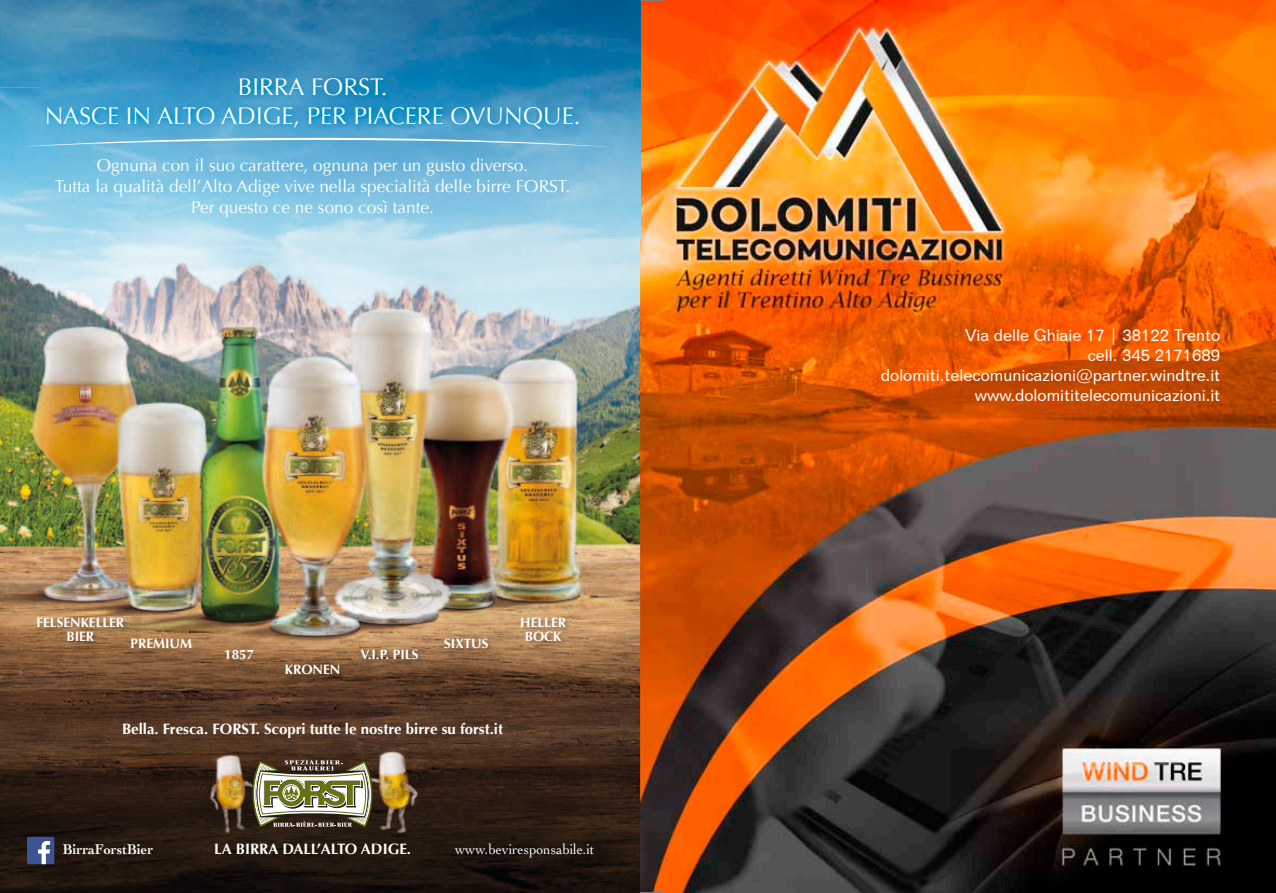
<style>
.page{position:relative;width:1276px;height:893px;background:#fff}
.page>*{position:absolute;margin:0;border:0;box-sizing:border-box;transform-origin:0 0}
.t1{font:24px/28.8px "Optima";color:#fff;text-align:center}
.t2{font:17.25px/21px "Optima";color:#fff;text-align:center}
.t3{font:16.65px/20px "Folio BT";color:#fff;text-align:right}
.t4{font:700 15px "Optima";color:#fff}
.t5{font:14.7px "Cochin";color:#fff;scale:.93 1}
.t6{font:700 14.7px "Cochin";color:#fff;scale:.93 1}
.t7{font:700 13.5px/13.5px "Optima";color:#fff;text-align:center}
</style>
<div class="page">
<img style="left:640px;top:0;width:636px;height:893px">
<img style="left:0;top:238px;width:640px;height:655px">
<img style="left:0;top:0;width:589px;height:37px">
<img style="left:589px;top:0;width:51px;height:238px">
<img style="left:0;top:37px;width:136px;height:201px">
<img style="left:136px;top:37px;width:302px;height:35px">
<img style="left:438px;top:37px;width:152px;height:89px">
<img style="left:136px;top:147px;width:454px;height:91px">
<img style="left:363px;top:748px;width:57px;height:85px">
<img style="left:206px;top:750px;width:55px;height:85px">
<svg style="left:252px;top:760px;width:121px;height:68px"></svg>
<div style="left:27px;top:837px;width:27px;height:27px;background:#3e5294;border-radius:2px"></div>
<svg style="left:38px;top:841px;width:12px;height:23px"></svg>
<img style="left:36px;top:617px;width:94px;height:30px">
<img style="left:285px;top:663px;width:60px;height:17px">
<img style="left:360px;top:648px;width:64px;height:16px">
<img style="left:444px;top:637px;width:50px;height:16px">
<img style="left:520px;top:617px;width:52px;height:30px">
<svg style="left:15px;top:126px;width:595px;height:21px;background:#74b9db"></svg>
<img style="left:41px;top:72px;width:545px;height:64px">
<svg style="left:640px;top:0;width:22px;height:1px"></svg>
<svg style="left:640px;top:892px;width:22px;height:1px"></svg>
<h1 class="t1" style="left:45px;top:73px;width:537px">BIRRA FORST.<br>NASCE IN ALTO ADIGE, PER PIACERE OVUNQUE.</h1>
<p class="t2" style="left:55px;top:155px;width:517px">Ognuna con il suo carattere, ognuna per un gusto diverso.<br>Tutta la qualità dell’Alto Adige vive nella specialità delle birre FORST.<br>Per questo ce ne sono così tante.</p>
<p class="t7" style="left:36px;top:616px;width:89px">FELSENKELLER<br>BIER</p>
<p class="t7" style="left:131px;top:636px;width:63px">PREMIUM</p>
<p class="t7" style="left:224px;top:648px;width:32px">1857</p>
<p class="t7" style="left:285px;top:663px;width:57px">KRONEN</p>
<p class="t7" style="left:360px;top:647px;width:60px">V.I.P. PILS</p>
<p class="t7" style="left:444px;top:636px;width:46px">SIXTUS</p>
<p class="t7" style="left:520px;top:616px;width:47px">HELLER<br>BOCK</p>
<p class="t4" style="left:122px;top:720px;width:382px">Bella. Fresca. FORST. Scopri tutte le nostre birre su forst.it</p>
<p class="t6" style="left:63px;top:840px;width:99px">BirraForstBier</p>
<p class="t4" style="left:214px;top:841px;width:198px">LA BIRRA DALL’ALTO ADIGE.</p>
<p class="t5" style="left:455px;top:839px;width:151px">www.beviresponsabile.it</p>
<p class="t3" style="left:881px;top:325px;width:341px">Via delle Ghiaie 17 | 38122 Trento<br>cell. 345 2171689 dolomiti.telecomunicazioni@partner.windtre.it www.dolomititelecomunicazioni.it</p>
</div>
